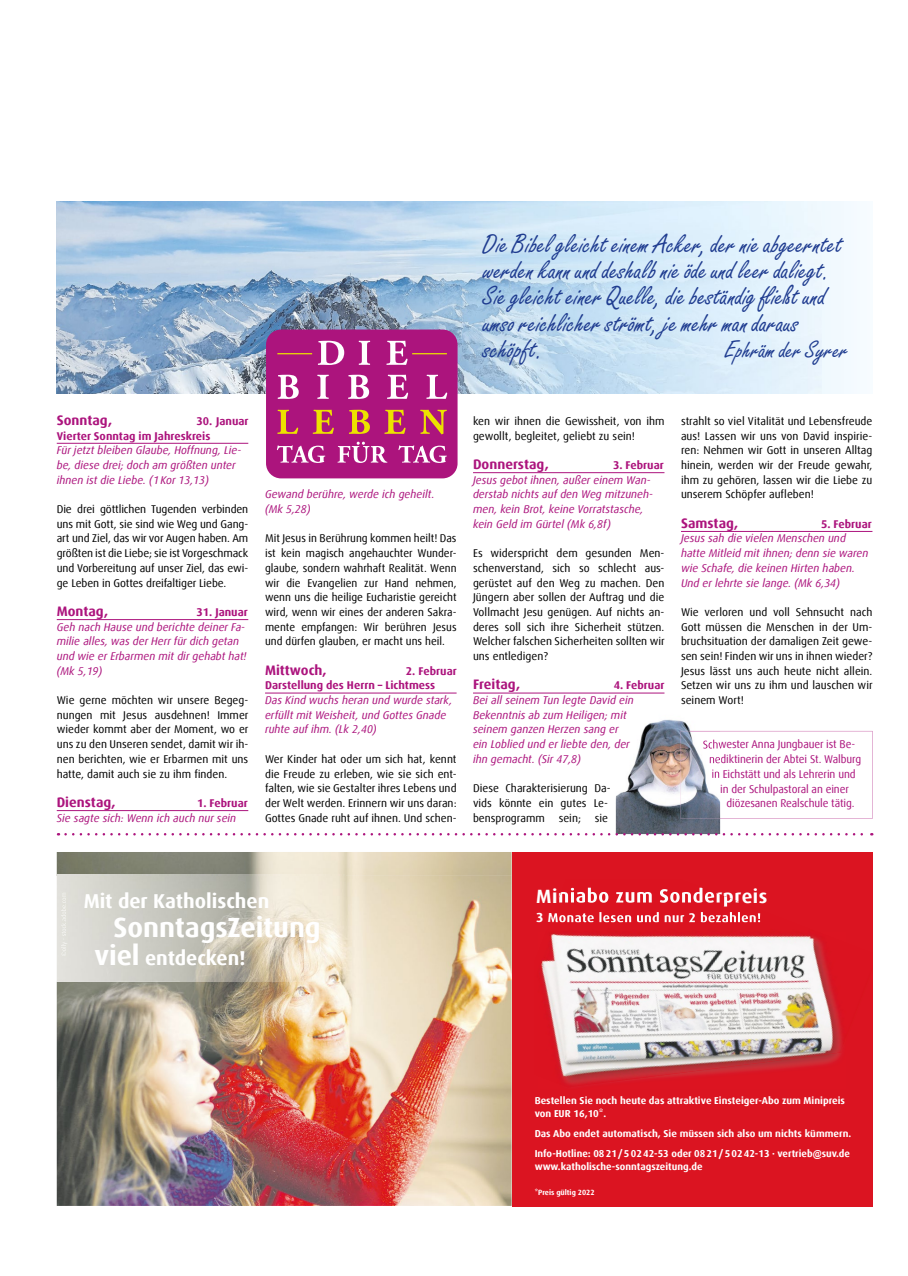
<style>
.page{position:relative;width:908px;height:1276px;background:#fff}
.page>*{position:absolute;margin:0;border:0;box-sizing:border-box;transform-origin:0 0}
.t1{font:700 27.75px "Dax Offc Pro";letter-spacing:-.005em;color:#fff}
.t2{font:27.5px/26.2px "Freestyle Script Std";color:#1f3c90}
.t3{font:25px "Freestyle Script Std";color:#1f3c90}
.t4{font:700 20.12px "Dax Offc Pro";color:#fff}
.t5{font:700 13.75px "Dax Offc Pro";color:#ac147d}
.t6{font:11.25px/14.8px "Dax Offc Pro";color:#000;text-align:justify}
.t7{font:italic 11.25px/14.8px "Dax Offc Pro";color:#ac147d}
.t8{font:11.25px "Dax Offc Pro";letter-spacing:-.01em;color:#ac147d}
.t9{font:700 11.25px/14.8px "Dax Offc Pro";color:#ac147d}
.t10{font:700 10px/12.5px "Dax Offc Pro";color:#fff}
.t11{font:700 7.5px "Dax Offc Pro";color:#fff}
.s1{font-size:27.5px}
</style>
<div class="page">
<img style="left:615px;top:719px;width:104px;height:114px">
<svg style="left:719px;top:731px;width:153px;height:87px"></svg>
<img style="left:680px;top:731px;width:39px;height:87px">
<img style="left:57px;top:852px;width:454px;height:354px">
<div style="left:511px;top:852px;width:361px;height:354px;background:#db1421"></div>
<img style="left:57px;top:874px;width:288px;height:107px">
<img style="left:61px;top:893px;width:6px;height:63px">
<img style="left:552px;top:906px;width:209px;height:17px">
<img style="left:559px;top:887px;width:180px;height:19px">
<img style="left:550px;top:912px;width:210px;height:10px">
<img style="left:541px;top:933px;width:301px;height:152px">
<div style="left:821px;top:202px;width:51px;height:191px;background:#f3faff"></div>
<img style="left:56px;top:202px;width:765px;height:191px">
<div style="left:266px;top:329px;width:191px;height:149px;background:#ac147d;border-radius:15px"></div>
<svg style="left:317px;top:341px;width:27px;height:24px"></svg>
<svg style="left:386px;top:341px;width:21px;height:24px"></svg>
<svg style="left:358px;top:341px;width:12px;height:24px"></svg>
<hr style="left:277px;top:353px;width:35px;height:1px;background:#ece200">
<hr style="left:412px;top:353px;width:34px;height:1px;background:#ece200">
<svg style="left:277px;top:442px;width:169px;height:21px"></svg>
<svg style="left:277px;top:410px;width:169px;height:24px"></svg>
<svg style="left:277px;top:375px;width:170px;height:24px"></svg>
<hr style="left:57px;top:443px;width:191px;height:1px;background:#ac147d">
<hr style="left:57px;top:619px;width:191px;height:1px;background:#ac147d">
<hr style="left:57px;top:810px;width:191px;height:1px;background:#ac147d">
<hr style="left:265px;top:693px;width:191px;height:1px;background:#ac147d">
<hr style="left:473px;top:472px;width:191px;height:1px;background:#ac147d">
<hr style="left:473px;top:693px;width:191px;height:1px;background:#ac147d">
<hr style="left:680px;top:531px;width:192px;height:1px;background:#ac147d">
<svg style="left:65px;top:833px;width:806px;height:2px"></svg>
<h2 class="t2" style="left:482px;top:231px;width:361px">Die Bibel gleicht einem Acker, der nie abgeerntet werden kann und deshalb nie öde und leer daliegt.<br>Sie gleicht einer Quelle, die beständig fließt und umso reichlicher strömt, je mehr man daraus schöpft.</h2>
<h3 class="t3" style="left:724px;top:335px;width:124px">Ephräm der Syrer</h3>
<p class="t5" style="left:57px;top:411px;width:57px">Sonntag,</p>
<p class="t9" style="left:57px;top:414px;width:193px;text-indent:140px">30. Januar<br>Vierter Sonntag im Jahreskreis</p>
<p class="t7" style="left:57px;top:443px;width:186px">Für jetzt bleiben Glaube, Hoffnung, Lie&shy;be, diese drei; doch am größten unter ihnen ist die Liebe. (1 Kor 13,13)</p>
<p class="t6" style="left:57px;top:502px;width:193px">Die drei göttlichen Tugenden verbinden uns mit Gott, sie sind wie Weg und Gang&shy;art und Ziel, das wir vor Augen haben. Am größten ist die Liebe; sie ist Vorgeschmack und Vorbereitung auf unser Ziel, das ewi&shy;ge Leben in Gottes dreifaltiger Liebe.</p>
<p class="t5" style="left:57px;top:602px;width:53px">Montag,</p>
<p class="t9" style="left:196px;top:605px;width:53px">31. Januar</p>
<p class="t7" style="left:57px;top:619px;width:191px">Geh nach Hause und berichte deiner Fa&shy;milie alles, was der Herr für dich getan und wie er Erbarmen mit dir gehabt hat! (Mk 5,19)</p>
<p class="t6" style="left:57px;top:693px;width:193px">Wie gerne möchten wir unsere Begeg&shy;nungen mit Jesus ausdehnen! Immer wieder kommt aber der Moment, wo er uns zu den Unseren sendet, damit wir ih&shy;nen berichten, wie er Erbarmen mit uns hatte, damit auch sie zu ihm finden.</p>
<p class="t5" style="left:57px;top:793px;width:60px">Dienstag,</p>
<p class="t9" style="left:197px;top:795px;width:52px">1. Februar</p>
<p class="t7" style="left:57px;top:810px;width:181px">Sie sagte sich: Wenn ich auch nur sein</p>
<p class="t7" style="left:265px;top:487px;width:171px">Gewand berühre, werde ich geheilt. (Mk 5,28)</p>
<p class="t6" style="left:265px;top:531px;width:193px">Mit Jesus in Berührung kommen heilt! Das ist kein magisch angehauchter Wunder&shy;glaube, sondern wahrhaft Realität. Wenn wir die Evangelien zur Hand nehmen, wenn uns die heilige Eucharistie gereicht wird, wenn wir eines der anderen Sakra&shy;mente empfangen: Wir berühren Jesus und dürfen glauben, er macht uns heil.</p>
<p class="t5" style="left:265px;top:661px;width:63px">Mittwoch,</p>
<p class="t9" style="left:265px;top:663px;width:193px;text-indent:141px">2. Februar<br>Darstellung des Herrn – Lichtmess</p>
<p class="t7" style="left:265px;top:693px;width:189px">Das Kind wuchs heran und wurde stark, erfüllt mit Weisheit, und Gottes Gnade ruhte auf ihm. (Lk 2,40)</p>
<p class="t6" style="left:265px;top:751px;width:193px">Wer Kinder hat oder um sich hat, kennt die Freude zu erleben, wie sie sich ent&shy;falten, wie sie Gestalter ihres Lebens und der Welt werden. Erinnern wir uns daran:<br>Gottes Gnade ruht auf ihnen. Und schen-</p>
<p class="t6" style="left:473px;top:414px;width:193px">ken wir ihnen die Gewissheit, von ihm gewollt, begleitet, geliebt zu sein!</p>
<p class="t5" style="left:473px;top:455px;width:77px">Donnerstag,</p>
<p class="t9" style="left:612px;top:458px;width:52px">3. Februar</p>
<p class="t7" style="left:473px;top:472px;width:181px">Jesus gebot ihnen, außer einem Wan&shy;derstab nichts auf den Weg mitzuneh&shy;men, kein Brot, keine Vorratstasche, kein Geld im Gürtel (Mk 6,8f)</p>
<p class="t6" style="left:473px;top:546px;width:193px">Es widerspricht dem gesunden Men&shy;schenverstand, sich so schlecht aus&shy;gerüstet auf den Weg zu machen. Den Jüngern aber sollen der Auftrag und die Vollmacht Jesu genügen. Auf nichts an&shy;deres soll sich ihre Sicherheit stützen.<br>Welcher falschen Sicherheiten sollten wir uns entledigen?</p>
<p class="t5" style="left:473px;top:675px;width:49px">Freitag,</p>
<p class="t9" style="left:613px;top:678px;width:52px">4. Februar</p>
<p class="t7" style="left:473px;top:693px;width:162px">Bei all seinem Tun legte David ein<br>Bekenntnis ab zum Heiligen; mit seinem ganzen Herzen sang er ein Loblied und er liebte den, der ihn gemacht. (Sir 47,8)</p>
<p class="t6" style="left:473px;top:781px;width:139px;text-align:left">Diese Charakterisierung Da&shy;vids könnte ein gutes Le&shy;bensprogramm sein; sie</p>
<p class="t6" style="left:680px;top:414px;width:193px">strahlt so viel Vitalität und Lebensfreude aus! Lassen wir uns von David inspirie&shy;ren: Nehmen wir Gott in unseren Alltag hinein, werden wir der Freude gewahr, ihm zu gehören, lassen wir die Liebe zu unserem Schöpfer aufleben!</p>
<p class="t5" style="left:680px;top:514px;width:59px">Samstag,</p>
<p class="t9" style="left:820px;top:516px;width:52px">5. Februar</p>
<p class="t7" style="left:680px;top:531px;width:189px">Jesus sah die vielen Menschen und hatte Mitleid mit ihnen; denn sie waren wie Schafe, die keinen Hirten haben.<br>Und er lehrte sie lange. (Mk 6,34)</p>
<p class="t6" style="left:680px;top:604px;width:193px">Wie verloren und voll Sehnsucht nach Gott müssen die Menschen in der Um&shy;bruchsituation der damaligen Zeit gewe&shy;sen sein! Finden wir uns in ihnen wieder?<br>Jesus lässt uns auch heute nicht allein.<br>Setzen wir uns zu ihm und lauschen wir seinem Wort!</p>
<p class="t8" style="left:702px;top:737px;width:154px">Schwester Anna Jungbauer ist Be-</p>
<p class="t8" style="left:708px;top:752px;width:154px">nediktinerin der Abtei St. Walburg</p>
<p class="t8" style="left:711px;top:766px;width:145px">in Eichstätt und als Lehrerin und</p>
<p class="t8" style="left:720px;top:781px;width:130px">in der Schulpastoral an einer</p>
<p class="t8" style="left:726px;top:796px;width:129px">diözesanen Realschule tätig.</p>
<h3 class="t4" style="left:84px;top:888px;width:187px">Mit der Katholischen</h3>
<h1 class="t1" style="left:113px;top:909px;width:209px">SonntagsZeitung</h1>
<h3 class="t4" style="left:94px;top:945px;width:153px"><span class="s1">viel</span> entdecken!</h3>
<p class="t10" style="left:534px;top:1094px;width:312px">Bestellen Sie noch heute das attraktive Einsteiger-Abo zum Minipreis von EUR 16,10*.</p>
<p class="t10" style="left:534px;top:1123px;width:318px;line-height:20.5px">Das Abo endet automatisch, Sie müssen sich also um nichts kümmern.<br>Info-Hotline: 08 21 / 5 02 42-53 oder 08 21 / 5 02 42-13 · vertrieb@suv.de</p>
<p class="t10" style="left:534px;top:1160px;width:169px">www.katholische-sonntagszeitung.de</p>
<p class="t11" style="left:534px;top:1187px;width:61px">*Preis gültig 2022</p>
</div>
